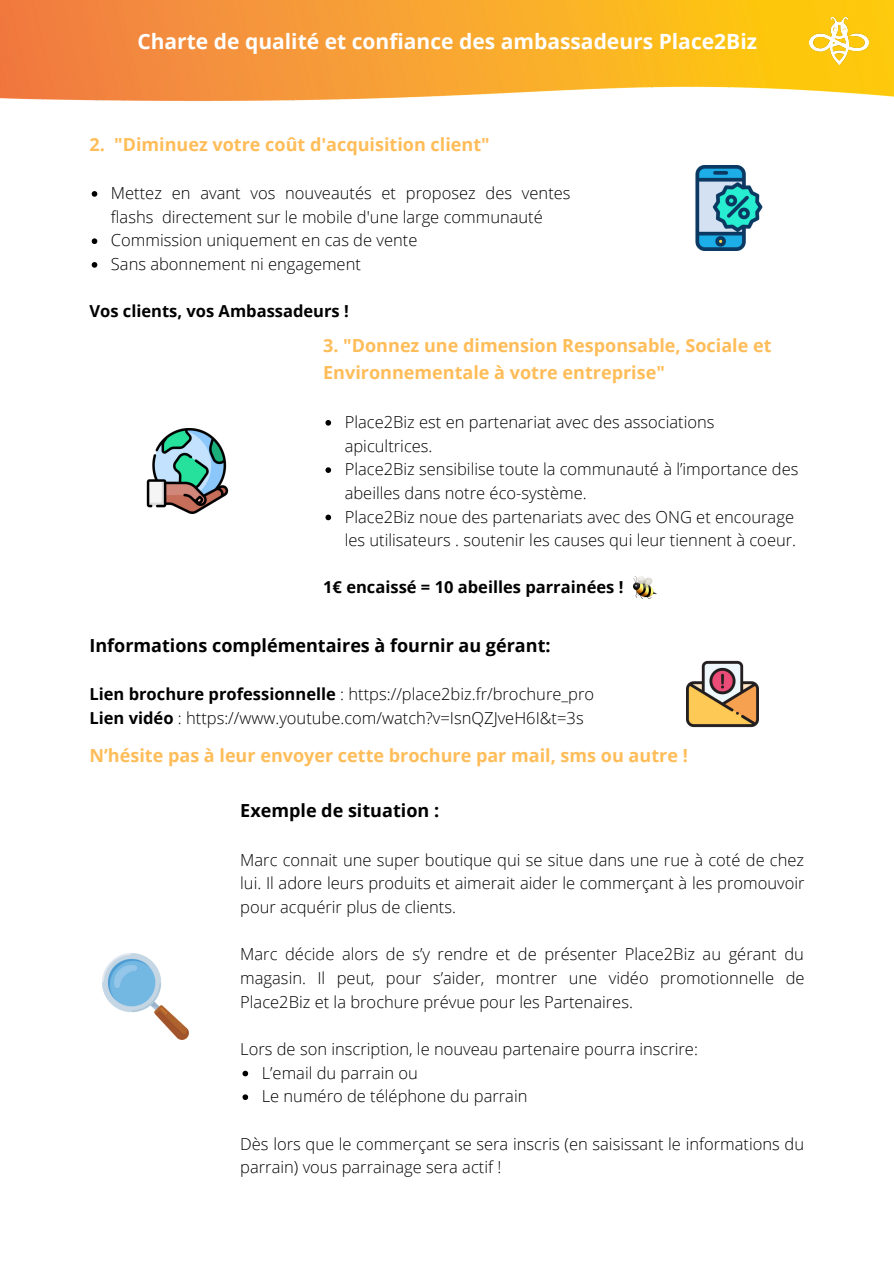
<style>
.page{position:relative;width:894px;height:1264px;background:#fff}
.page>*{position:absolute;margin:0;border:0;box-sizing:border-box;transform-origin:0 0}
.t1{font:700 21px "Open Sans";color:#fff}
.t2{font:700 18px/27px "Open Sans";color:#ffbd59}
.t3{font:700 18px "Open Sans";color:#000}
.t4{font:300 16.5px/23.7px "Open Sans";color:#000}
.t5{font:700 16.5px "Open Sans";color:#000}
.s1{font-weight:700}
</style>
<div class="page">
<svg style="left:242px;top:1070px;width:6px;height:6px"></svg>
<svg style="left:242px;top:1094px;width:6px;height:5px"></svg>
<img style="left:695px;top:166px;width:68px;height:84px">
<img style="left:146px;top:428px;width:83px;height:85px">
<img style="left:686px;top:660px;width:72px;height:68px">
<img style="left:103px;top:953px;width:85px;height:86px">
<img style="left:0;top:0;width:893px;height:101px">
<img style="left:808px;top:17px;width:60px;height:48px">
<img style="left:633px;top:576px;width:22px;height:22px">
<svg style="left:325px;top:420px;width:6px;height:5px"></svg>
<svg style="left:325px;top:467px;width:6px;height:6px"></svg>
<svg style="left:325px;top:514px;width:6px;height:6px"></svg>
<svg style="left:92px;top:191px;width:5px;height:6px"></svg>
<svg style="left:92px;top:238px;width:5px;height:6px"></svg>
<svg style="left:92px;top:262px;width:5px;height:6px"></svg>
<p class="t1" style="left:137px;top:26px;width:621px">Charte de qualité et confiance des ambassadeurs Place2Biz</p>
<p class="t2" style="left:89px;top:130px;width:401px">2. "Diminuez votre coût d'acquisition client"</p>
<p class="t4" style="left:111px;top:181px;width:461px">Mettez en avant vos nouveautés et proposez des ventes flashs directement sur le mobile d'une large communauté Commission uniquement en cas de vente<br>Sans abonnement ni engagement</p>
<p class="t5" style="left:89px;top:299px;width:261px">Vos clients, vos Ambassadeurs !</p>
<p class="t2" style="left:323px;top:332px;width:449px">3. "Donnez une dimension Responsable, Sociale et<br>Environnementale à votre entreprise"</p>
<p class="t4" style="left:344px;top:409px;width:455px">Place2Biz est en partenariat avec des associations apicultrices.<br>Place2Biz sensibilise toute la communauté à l’importance des abeilles dans notre éco-système.<br>Place2Biz noue des partenariats avec des ONG et encourage les utilisateurs . soutenir les causes qui leur tiennent à coeur.</p>
<p class="t5" style="left:323px;top:576px;width:301px">1€ encaissé = 10 abeilles parrainées !</p>
<p class="t3" style="left:89px;top:632px;width:462px">Informations complémentaires à fournir au gérant:</p>
<p class="t4" style="left:89px;top:682px;width:506px"><span class="s1">Lien brochure professionnelle</span> : https://place2biz.fr/brochure_pro<br><span class="s1">Lien vidéo</span> : https://www.youtube.com/watch?v=IsnQZJveH6I&amp;t=3s</p>
<p class="t2" style="left:89px;top:741px;width:599px">N’hésite pas à leur envoyer cette brochure par mail, sms ou autre !</p>
<p class="t3" style="left:240px;top:798px;width:200px">Exemple de situation :</p>
<p class="t4" style="left:240px;top:847px;width:565px;text-align:justify">Marc connait une super boutique qui se situe dans une rue à coté de chez lui. Il adore leurs produits et aimerait aider le commerçant à les promouvoir pour acquérir plus de clients.</p>
<p class="t4" style="left:240px;top:942px;width:565px;text-align:justify">Marc décide alors de s’y rendre et de présenter Place2Biz au gérant du magasin. Il peut, pour s’aider, montrer une vidéo promotionnelle de Place2Biz et la brochure prévue pour les Partenaires.</p>
<p class="t4" style="left:240px;top:1036px;width:459px">Lors de son inscription, le nouveau partenaire pourra inscrire:</p>
<p class="t4" style="left:262px;top:1060px;width:267px">L’email du parrain ou<br>Le numéro de téléphone du parrain</p>
<p class="t4" style="left:240px;top:1131px;width:565px">Dès lors que le commerçant se sera inscris (en saisissant le informations du parrain) vous parrainage sera actif !</p>
</div>
